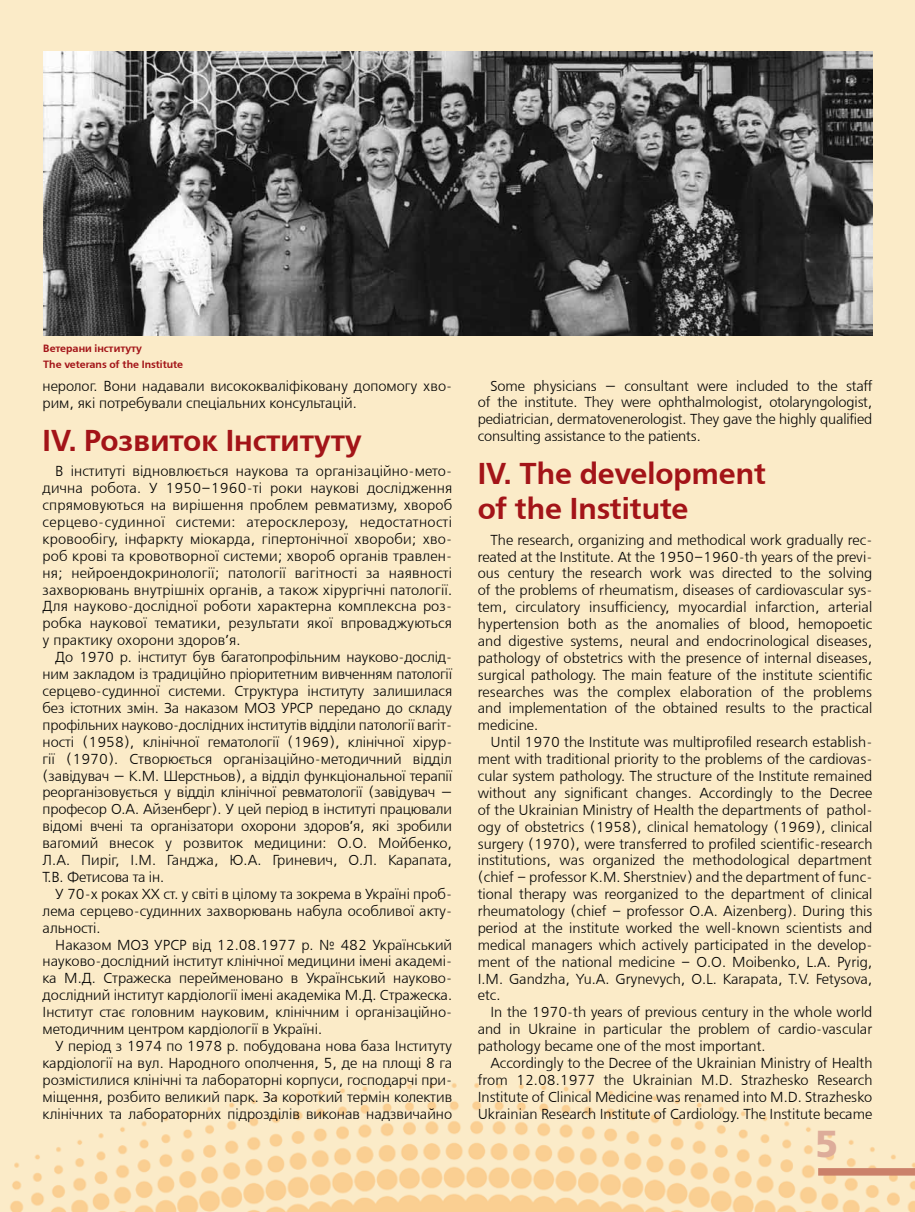
<style>
.page{position:relative;width:915px;height:1212px;background:#fff}
.page>*{position:absolute;margin:0;border:0;box-sizing:border-box;transform-origin:0 0}
.t1{font:700 37.5px "Free Set";color:#ddac9a}
.t2{font:700 30px/34.8px "Free Set C";color:#a31418}
.t3{font:14.4px/17px "Free Set C";color:#000;text-align:justify}
.t4{font:700 10.5px/16.4px "Free Set C";color:#a31418}
</style>
<div class="page">
<div style="left:0;top:0;width:914px;height:1212px;background:#fbebc8"></div>
<div style="left:817px;top:1168px;width:97px;height:7px;background:#cb816a"></div>
<img style="left:43px;top:51px;width:829px;height:285px">
<p class="t4" style="left:43px;top:340px;width:141px">Ветерани інституту<br>The veterans of the Institute</p>
<p class="t3" style="left:43px;top:378px;width:411px">неролог. Вони надавали висококваліфіковану допомогу хво&shy;рим, які потребували спеціальних консультацій.</p>
<h2 class="t2" style="left:43px;top:424px;width:320px">IV. Розвиток Інституту</h2>
<p class="t3" style="left:43px;top:463px;width:411px;text-indent:13px">В інституті відновлюється наукова та організаційно-мето&shy;дична робота. У 1950–1960-ті роки наукові дослідження спрямовуються на вирішення проблем ревматизму, хвороб серцево-судинної системи: атеросклерозу, недостатності кровообігу, інфаркту міокарда, гіпертонічної хвороби; хво&shy;роб крові та кровотворної системи; хвороб органів травлен&shy;ня; нейроендокринології; патології вагітності за наявності захворювань внутрішніх органів, а також хірургічні патології.<br>Для науково-дослідної роботи характерна комплексна роз&shy;робка наукової тематики, результати якої впроваджуються у практику охорони здоров’я.</p>
<p class="t3" style="left:43px;top:649px;width:411px;text-indent:13px">До 1970 р. інститут був багатопрофільним науково-дослід&shy;ним закладом із традиційно пріоритетним вивченням патології серцево-судинної системи. Структура інституту залишилася без істотних змін. За наказом МОЗ УРСР передано до складу профільних науково-дослідних інститутів відділи патології вагіт&shy;ності (1958), клінічної гематології (1969), клінічної хірур&shy;гії (1970). Створюється організаційно-методичний відділ (завідувач — К.М. Шерстньов), а відділ функціональної терапії реорганізовується у відділ клінічної ревматології (завідувач — професор О.А. Айзенберг). У цей період в інституті працювали відомі вчені та організатори охорони здоров’я, які зробили вагомий внесок у розвиток медицини: О.О. Мойбенко, Л.А. Пиріг, І.М. Ганджа, Ю.А. Гриневич, О.Л. Карапата, Т.В. Фетисова та ін.</p>
<p class="t3" style="left:43px;top:886px;width:411px;text-align:left;text-indent:13px">У 70-х роках ХХ ст. у світі в цілому та зокрема в Україні проб&shy;лема серцево-судинних захворювань набула особливої акту&shy;альності.</p>
<p class="t3" style="left:43px;top:936px;width:411px;text-indent:13px">Наказом МОЗ УРСР від 12.08.1977 р. № 482 Український науково-дослідний інститут клінічної медицини імені академі&shy;ка М.Д. Стражеска перейменовано в Український науково&shy;дослідний інститут кардіології імені академіка М.Д. Стражеска.<br>Інститут стає головним науковим, клінічним і організаційно&shy;методичним центром кардіології в Україні.</p>
<p class="t3" style="left:43px;top:1038px;width:411px;text-indent:13px">У період з 1974 по 1978 р. побудована нова база Інституту кардіології на вул. Народного ополчення, 5, де на площі 8 га розмістилися клінічні та лабораторні корпуси, господарчі при&shy;міщення, розбито великий парк. За короткий термін колектив клінічних та лабораторних підрозділів виконав надзвичайно</p>
<p class="t3" style="left:477px;top:377px;width:396px;text-indent:13px">Some physicians — consultant were included to the staff of the institute. They were ophthalmologist, otolaryngologist, pediatrician, dermatovenerologist. They gave the highly qualified consulting assistance to the patients.</p>
<h2 class="t2" style="left:477px;top:457px;width:290px">IV. The development of the I nstitute</h2>
<p class="t3" style="left:477px;top:531px;width:396px;text-indent:13px">The research, organizing and methodical work gradually rec&shy;reated at the Institute. At the 1950–1960-th years of the previ&shy;ous century the research work was directed to the solving of the problems of rheumatism, diseases of cardiovascular sys&shy;tem, circulatory insufficiency, myocardial infarction, arterial hypertension both as the anomalies of blood, hemopoetic and digestive systems, neural and endocrinological diseases, pathology of obstetrics with the presence of internal diseases, surgical pathology. The main feature of the institute scientific researches was the complex elaboration of the problems and implementation of the obtained results to the practical medicine.</p>
<p class="t3" style="left:477px;top:734px;width:396px;text-indent:13px">Until 1970 the Institute was multiprofiled research establish&shy;ment with traditional priority to the problems of the cardiovas&shy;cular system pathology. The structure of the Institute remained without any significant changes. Accordingly to the Decree of the Ukrainian Ministry of Health the departments of pathol&shy;ogy of obstetrics (1958), clinical hematology (1969), clinical surgery (1970), were transferred to profiled scientific-research institutions, was organized the methodological department (chief – professor K.M. Sherstniev) and the department of func&shy;tional therapy was reorganized to the department of clinical rheumatology (chief – professor O.A. Aizenberg). During this period at the institute worked the well-known scientists and medical managers which actively participated in the develop&shy;ment of the national medicine – O.O. Moibenko, L.A. Pyrig, I.M. Gandzha, Yu.A. Grynevych, O.L. Karapata, T.V. Fetysova, etc.</p>
<p class="t3" style="left:477px;top:1004px;width:396px;text-indent:13px">In the 1970-th years of previous century in the whole world and in Ukraine in particular the problem of cardio-vascular pathology became one of the most important.</p>
<p class="t3" style="left:477px;top:1055px;width:396px;text-indent:13px">Accordingly to the Decree of the Ukrainian Ministry of Health from 12.08.1977 the Ukrainian M.D. Strazhesko Research Institute of Clinical Medicine was renamed into M.D. Strazhesko Ukrainian Research Institute of Cardiology. The Institute became</p>
<h1 class="t1" style="left:815px;top:1122px;width:24px">5</h1>
</div>
